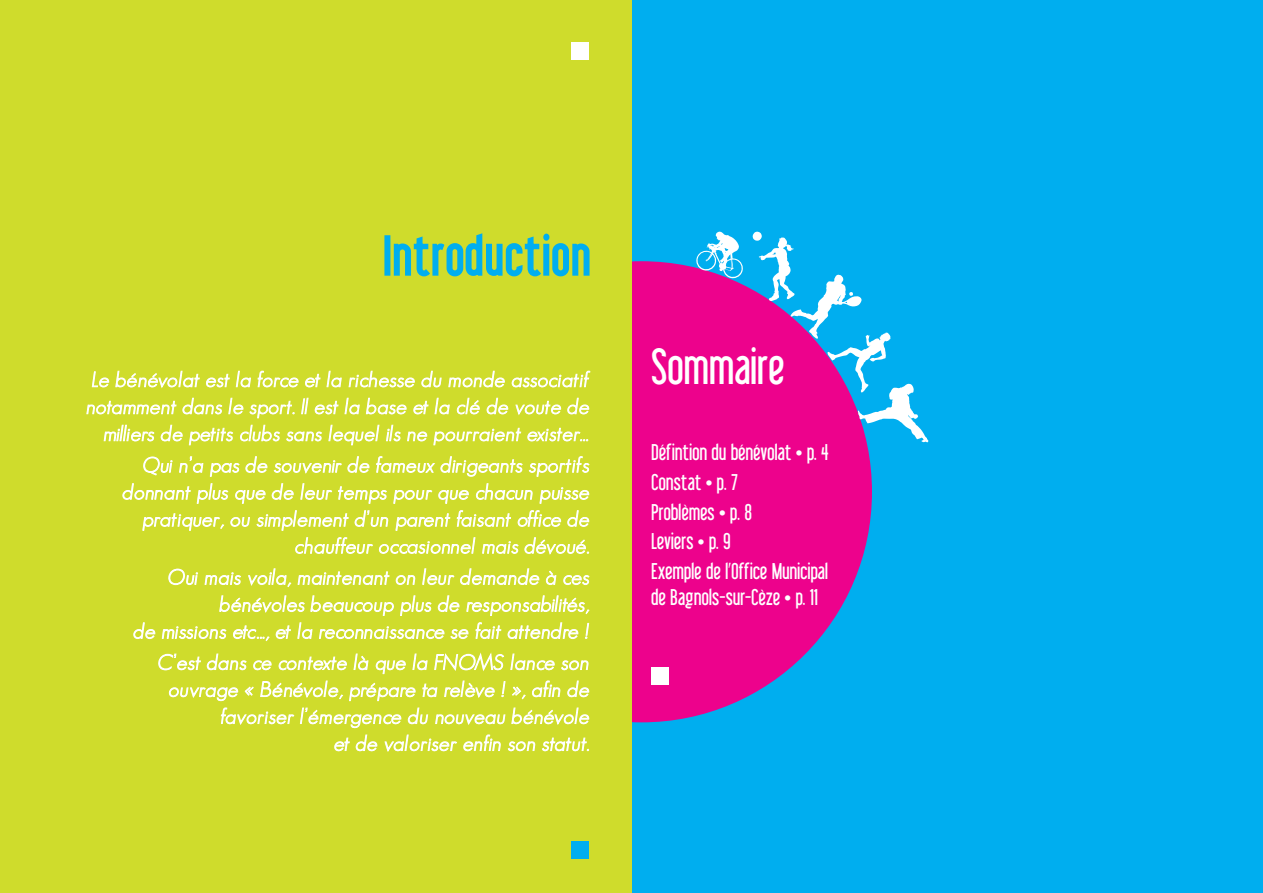
<style>
.page{position:relative;width:1263px;height:893px;background:#fff}
.page>*{position:absolute;margin:0;border:0;box-sizing:border-box;transform-origin:0 0}
.t1{font:54px "Libel Suit";letter-spacing:.05em;color:#00aeef}
.t2{font:49.2px "Libel Suit";letter-spacing:.015em;color:#fff}
.t3{font:22.2px/29.7px "Libel Suit";letter-spacing:.015em;color:#fff}
.t4{font:italic 300 21px/27px "Geosans";letter-spacing:.02em;color:#fff;text-align:right}
</style>
<div class="page">
<div style="left:631px;top:0;width:632px;height:893px;background:#00aeef"></div>
<div style="left:411px;top:261px;width:461px;height:461px;background:#ed028c;border-radius:50%"></div>
<svg style="left:696px;top:232px;width:47px;height:47px"></svg>
<svg style="left:753px;top:232px;width:175px;height:210px"></svg>
<div style="left:651px;top:668px;width:17px;height:17px;background:#fff"></div>
<div style="left:0;top:0;width:631px;height:893px;background:#cfdc2c"></div>
<div style="left:572px;top:43px;width:17px;height:17px;background:#fff"></div>
<div style="left:572px;top:841px;width:17px;height:17px;background:#00aeef"></div>
<h1 class="t1" style="left:384px;top:227px;width:207px">Introduction</h1>
<p class="t4" style="left:86px;top:366px;width:505px">Le bénévolat est la force et la richesse du monde associatif notamment dans le sport. Il est la base et la clé de voute de milliers de petits clubs sans lequel ils ne pourraient exister…</p>
<p class="t4" style="left:123px;top:451px;width:468px">Qui n’a pas de souvenir de fameux dirigeants sportifs donnant plus que de leur temps pour que chacun puisse pratiquer, ou simplement d’un parent faisant office de chauffeur occasionnel mais dévoué.</p>
<p class="t4" style="left:133px;top:564px;width:457px">Oui mais voila, maintenant on leur demande à ces bénévoles beaucoup plus de responsabilités,<br>de missions etc..., et la reconnaissance se fait attendre !</p>
<p class="t4" style="left:158px;top:649px;width:433px">C’est dans ce contexte là que la FNOMS lance son ouvrage « Bénévole, prépare ta relève ! », afin de favoriser l’émergence du nouveau bénévole<br>et de valoriser enfin son statut.</p>
<h2 class="t2" style="left:651px;top:340px;width:134px">Sommaire</h2>
<p class="t3" style="left:651px;top:437px;width:179px">Défintion du bénévolat • p. 4<br>Constat • p. 7<br>Problèmes • p. 8<br>Leviers • p. 9<br>Exemple de l’Office Municipal</p>
<p class="t3" style="left:651px;top:582px;width:168px">de Bagnols-sur-Cèze • p. 11</p>
</div>
